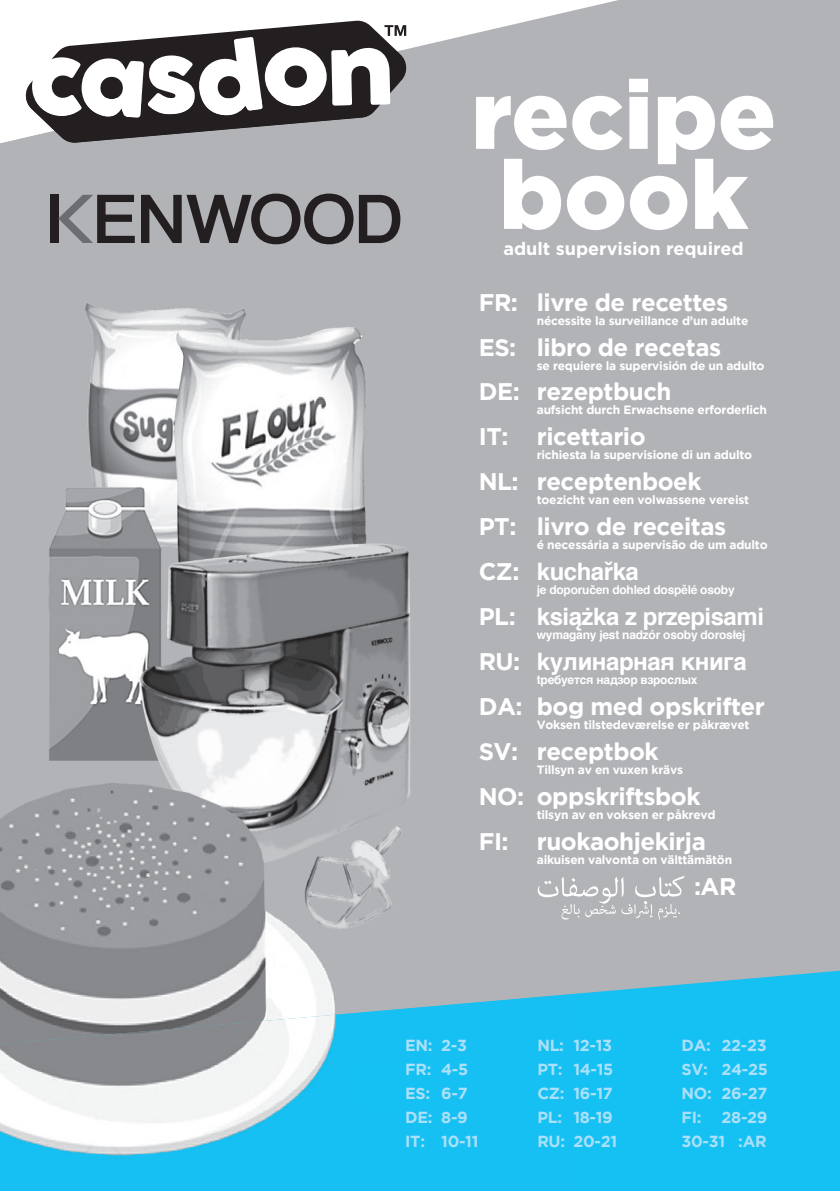
<style>
.page{position:relative;width:840px;height:1191px;background:#fff}
.page>*{position:absolute;margin:0;border:0;box-sizing:border-box;transform-origin:0 0}
.t1{font:900 96px "Gotham";color:#fff}
.t2{font:700 24px "Gotham";letter-spacing:-.02em;color:#fff}
.t3{font:700 24px "Helvetica";letter-spacing:-.02em;color:#fff}
.t4{font:700 18px "Gotham";color:#fff}
.t5{font:700 16px "Gotham";letter-spacing:-.02em;color:#aae0f9}
.t6{font:700 12px "Gotham";letter-spacing:-.02em;color:#fff}
.t7{font:700 12px "Helvetica";letter-spacing:-.02em;color:#fff}
.s1{font-family:"Gotham"}
</style>
<div class="page">
<div style="left:0;top:0;width:839px;height:1191px;background:#b2b3b7"></div>
<div style="left:580px;top:970px;width:259px;height:221px;background:#15c0f2"></div>
<svg style="left:0;top:0;width:618px;height:98px"></svg>
<svg style="left:24px;top:20px;width:384px;height:78px;background:#ececec"></svg>
<img style="left:0;top:143px;width:411px;height:850px">
<img style="left:0;top:993px;width:580px;height:198px">
<img style="left:0;top:98px;width:26px;height:45px">
<img style="left:26px;top:98px;width:331px;height:45px">
<svg style="left:28px;top:25px;width:378px;height:93px;background:#9b999a"></svg>
<div style="left:358px;top:1062px;width:76px;height:45px;background:#15c0f2"></div>
<div style="left:50px;top:195px;width:8px;height:48px;background:#231f20"></div>
<svg style="left:58px;top:195px;width:77px;height:48px"></svg>
<svg style="left:141px;top:193px;width:259px;height:51px"></svg>
<svg style="left:537px;top:876px;width:147px;height:44px"></svg>
<p class="t1" style="left:471px;top:49px;width:306px">recipe</p>
<p class="t1" style="left:499px;top:129px;width:250px">book</p>
<p class="t4" style="left:503px;top:236px;width:242px">adult supervision required</p>
<p class="t2" style="left:478px;top:288px;width:251px">FR: livre de recettes</p>
<p class="t6" style="left:536px;top:314px;width:213px">nécessite la surveillance d’un adulte</p>
<p class="t2" style="left:478px;top:333px;width:244px">ES: libro de recetas</p>
<p class="t6" style="left:536px;top:359px;width:229px">se requiere la supervisión de un adulto</p>
<p class="t2" style="left:478px;top:377px;width:194px">DE: rezeptbuch</p>
<p class="t6" style="left:536px;top:403px;width:231px">aufsicht durch Erwachsene erforderlich</p>
<p class="t2" style="left:478px;top:422px;width:168px">IT: ricettario</p>
<p class="t6" style="left:536px;top:448px;width:217px">richiesta la supervisione di un adulto</p>
<p class="t2" style="left:478px;top:467px;width:224px">NL: receptenboek</p>
<p class="t6" style="left:536px;top:493px;width:214px">toezicht van een volwassene vereist</p>
<p class="t2" style="left:478px;top:512px;width:249px">PT: livro de receitas</p>
<p class="t6" style="left:536px;top:538px;width:232px">é necessária a supervisão de um adulto</p>
<p class="t3" style="left:478px;top:552px;width:162px"><span class="s1">CZ:</span> kuchařka</p>
<p class="t7" style="left:536px;top:580px;width:199px">je doporučen dohled dospělé osoby</p>
<p class="t3" style="left:478px;top:597px;width:286px"><span class="s1">PL:</span> książka z przepisami</p>
<p class="t7" style="left:536px;top:625px;width:210px">wymagany jest nadzór osoby dorosłej</p>
<p class="t3" style="left:478px;top:642px;width:269px"><span class="s1">RU:</span> kулинарная книга</p>
<p class="t7" style="left:536px;top:670px;width:162px">tребуется надзор взрослых</p>
<p class="t2" style="left:478px;top:692px;width:287px">DA: bog med opskrifter</p>
<p class="t6" style="left:536px;top:718px;width:214px">Voksen tilstedeværelse er påkrævet</p>
<p class="t2" style="left:478px;top:737px;width:181px">SV: receptbok</p>
<p class="t6" style="left:536px;top:763px;width:148px">Tillsyn av en vuxen krävs</p>
<p class="t2" style="left:478px;top:782px;width:223px">NO: oppskriftsbok</p>
<p class="t6" style="left:536px;top:808px;width:180px">tilsyn av en voksen er påkrevd</p>
<p class="t2" style="left:478px;top:827px;width:228px">FI: ruokaohjekirja</p>
<p class="t6" style="left:536px;top:853px;width:197px">aikuisen valvonta on välttämätön</p>
<p class="t2" style="left:693px;top:872px;width:44px">:AR</p>
<p class="t5" style="left:405px;top:1036px;width:63px">EN: 2-3</p>
<p class="t5" style="left:537px;top:1036px;width:76px">NL: 12-13</p>
<p class="t5" style="left:681px;top:1036px;width:87px">DA: 22-23</p>
<p class="t5" style="left:405px;top:1060px;width:64px">FR: 4-5</p>
<p class="t5" style="left:537px;top:1060px;width:77px">PT: 14-15</p>
<p class="t5" style="left:681px;top:1060px;width:88px">SV: 24-25</p>
<p class="t5" style="left:405px;top:1084px;width:64px">ES: 6-7</p>
<p class="t5" style="left:537px;top:1084px;width:77px">CZ: 16-17</p>
<p class="t5" style="left:681px;top:1084px;width:87px">NO: 26-27</p>
<p class="t5" style="left:405px;top:1108px;width:64px">DE: 8-9</p>
<p class="t5" style="left:537px;top:1108px;width:77px">PL: 18-19</p>
<p class="t5" style="left:681px;top:1108px;width:21px">FI:</p>
<p class="t5" style="left:721px;top:1108px;width:47px">28-29</p>
<p class="t5" style="left:405px;top:1132px;width:75px">IT: 10-11</p>
<p class="t5" style="left:537px;top:1132px;width:81px">RU: 20-21</p>
<p class="t5" style="left:681px;top:1132px;width:86px">30-31 :AR</p>
</div>
